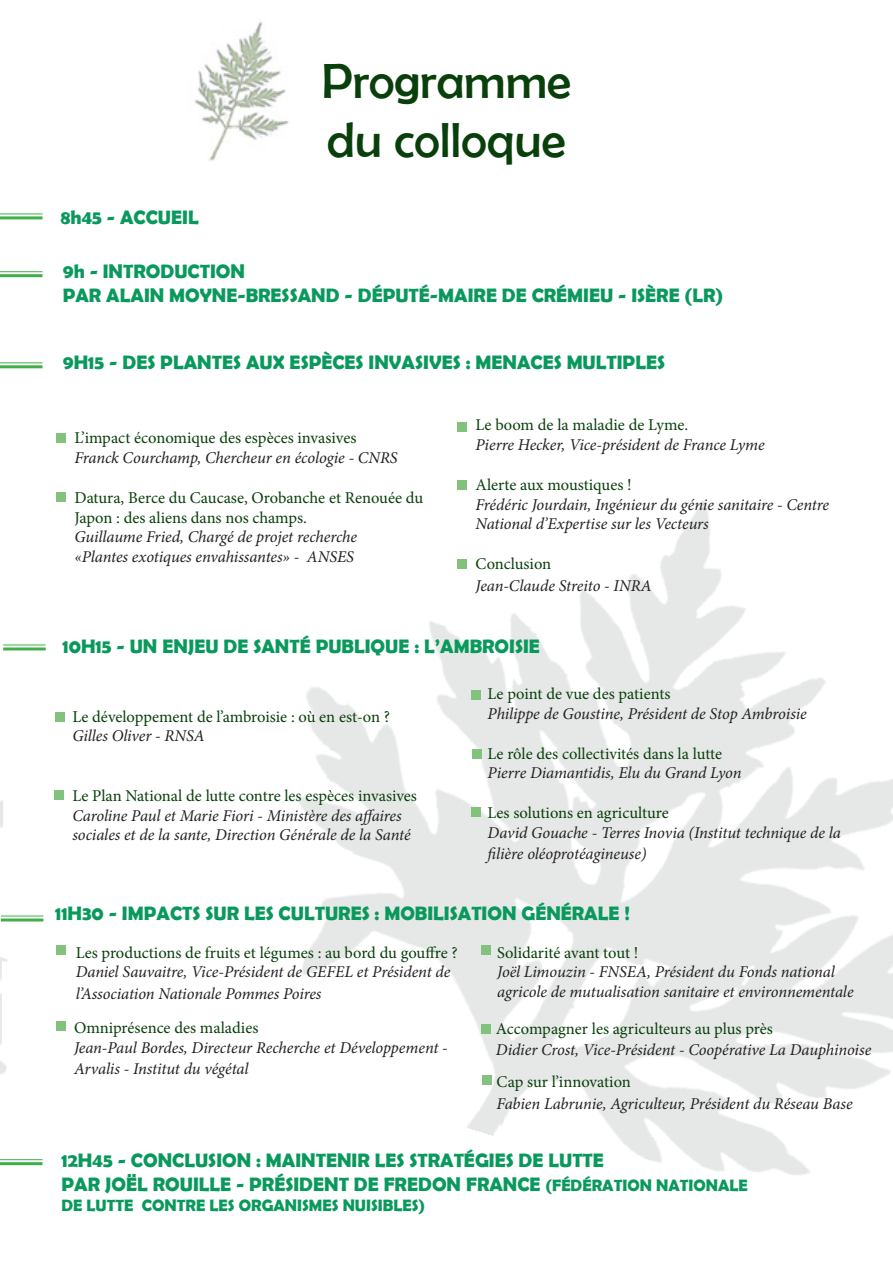
<style>
.page{position:relative;width:893px;height:1263px;background:#fff}
.page>*{position:absolute;margin:0;border:0;box-sizing:border-box;transform-origin:0 0}
.t1{font:49.5px "Berlin Sans FB";color:#093f0a}
.t2{font:700 19.5px "Berlin Sans FB Demi";color:#0a995d}
.t3{font:italic 16.5px/21.6px "Minion Pro";letter-spacing:-.01em;color:#231f20}
.t4{font:16.5px/19.8px "Minion Pro";color:#093f0a}
.t5{font:700 16.5px "Berlin Sans FB Demi";color:#0a995d}
.s1{font-size:16.5px}
</style>
<div class="page">
<img style="left:0;top:645px;width:65px;height:521px">
<div style="left:56px;top:434px;width:10px;height:9px;background:#83c27d"></div>
<div style="left:56px;top:492px;width:10px;height:10px;background:#83c27d"></div>
<div style="left:457px;top:422px;width:10px;height:9px;background:#83c27d"></div>
<div style="left:457px;top:480px;width:10px;height:10px;background:#83c27d"></div>
<div style="left:457px;top:559px;width:10px;height:9px;background:#83c27d"></div>
<div style="left:56px;top:945px;width:10px;height:10px;background:#83c27d"></div>
<div style="left:56px;top:1021px;width:10px;height:10px;background:#83c27d"></div>
<div style="left:481px;top:945px;width:9px;height:10px;background:#83c27d"></div>
<div style="left:481px;top:1024px;width:9px;height:10px;background:#83c27d"></div>
<div style="left:482px;top:1075px;width:10px;height:10px;background:#83c27d"></div>
<img style="left:194px;top:22px;width:95px;height:139px">
<div style="left:55px;top:712px;width:9px;height:10px;background:#83c27d"></div>
<div style="left:471px;top:690px;width:10px;height:10px;background:#83c27d"></div>
<div style="left:54px;top:790px;width:10px;height:10px;background:#83c27d"></div>
<div style="left:472px;top:749px;width:10px;height:10px;background:#83c27d"></div>
<div style="left:471px;top:807px;width:10px;height:10px;background:#83c27d"></div>
<hr style="left:0;top:213px;width:43px;height:1px;background:#40ae49">
<hr style="left:0;top:216px;width:43px;height:3px;background:#40ae49">
<hr style="left:0;top:271px;width:43px;height:1px;background:#40ae49">
<hr style="left:0;top:274px;width:43px;height:3px;background:#40ae49">
<hr style="left:0;top:362px;width:43px;height:1px;background:#40ae49">
<hr style="left:0;top:365px;width:43px;height:3px;background:#40ae49">
<hr style="left:3px;top:644px;width:43px;height:1px;background:#40ae49">
<hr style="left:3px;top:647px;width:43px;height:3px;background:#40ae49">
<hr style="left:1px;top:915px;width:42px;height:1px;background:#40ae49">
<hr style="left:1px;top:918px;width:42px;height:3px;background:#40ae49">
<hr style="left:0;top:1159px;width:43px;height:1px;background:#40ae49">
<hr style="left:0;top:1162px;width:43px;height:3px;background:#40ae49">
<div style="left:3px;top:748px;width:43px;height:156px;background:#fff"></div>
<div style="left:3px;top:962px;width:37px;height:98px;background:#fff"></div>
<p class="t2" style="left:61px;top:206px;width:139px">8h45 - ACCUEIL</p>
<p class="t1" style="left:322px;top:53px;width:251px">Programme</p>
<p class="t1" style="left:327px;top:113px;width:240px">du colloque</p>
<p class="t2" style="left:63px;top:260px;width:184px">9h - INTRODUCTION</p>
<p class="t2" style="left:63px;top:284px;width:662px">PAR ALAIN MOYNE-BRESSAND - DÉPUTÉ-MAIRE DE CRÉMIEU - ISÈRE (LR)</p>
<p class="t2" style="left:63px;top:351px;width:604px">9H15 - DES PLANTES AUX ESPÈCES INVASIVES : MENACES MULTIPLES</p>
<p class="t4" style="left:74px;top:428px;width:283px">L’impact économique des espèces invasives</p>
<p class="t3" style="left:74px;top:447px;width:325px">Franck Courchamp, Chercheur en écologie - CNRS</p>
<p class="t4" style="left:74px;top:488px;width:350px">Datura, Berce du Caucase, Orobanche et Renouée du<br>Japon : des aliens dans nos champs.</p>
<p class="t3" style="left:74px;top:526px;width:284px">Guillaume Fried, Chargé de projet recherche</p>
<p class="t3" style="left:74px;top:546px;width:281px">«Plantes exotiques envahissantes» - ANSES</p>
<p class="t4" style="left:476px;top:415px;width:214px">Le boom de la maladie de Lyme.</p>
<p class="t3" style="left:476px;top:434px;width:291px">Pierre Hecker, Vice-président de France Lyme</p>
<p class="t4" style="left:476px;top:475px;width:158px">Alerte aux moustiques !</p>
<p class="t3" style="left:476px;top:493px;width:355px">Frédéric Jourdain, Ingénieur du génie sanitaire - Centre</p>
<p class="t3" style="left:476px;top:513px;width:235px">National d’Expertise sur les Vecteurs</p>
<p class="t4" style="left:476px;top:554px;width:77px">Conclusion</p>
<p class="t3" style="left:476px;top:574px;width:178px">Jean-Claude Streito - INRA</p>
<p class="t2" style="left:62px;top:635px;width:479px">10H15 - UN ENJEU DE SANTÉ PUBLIQUE : L’AMBROISIE</p>
<p class="t4" style="left:72px;top:706px;width:319px">Le développement de l’ambroisie : où en est-on ?</p>
<p class="t3" style="left:72px;top:725px;width:134px">Gilles Oliver - RNSA</p>
<p class="t4" style="left:72px;top:786px;width:346px">Le Plan National de lutte contre les espèces invasives</p>
<p class="t3" style="left:72px;top:805px;width:340px;line-height:19.8px">Caroline Paul et Marie Fiori - Ministère des affaires sociales et de la sante, Direction Générale de la Santé</p>
<p class="t4" style="left:488px;top:684px;width:184px">Le point de vue des patients</p>
<p class="t3" style="left:488px;top:703px;width:321px">Philippe de Goustine, Président de Stop Ambroisie</p>
<p class="t4" style="left:488px;top:743px;width:236px">Le rôle des collectivités dans la lutte</p>
<p class="t3" style="left:488px;top:762px;width:255px">Pierre Diamantidis, Elu du Grand Lyon</p>
<p class="t4" style="left:488px;top:803px;width:183px">Les solutions en agriculture</p>
<p class="t3" style="left:488px;top:822px;width:355px">David Gouache - Terres Inovia (Institut technique de la filière oléoprotéagineuse)</p>
<p class="t2" style="left:55px;top:902px;width:576px">11H30 - IMPACTS SUR LES CULTURES : MOBILISATION GÉNÉRALE !</p>
<p class="t4" style="left:76px;top:942px;width:383px">Les productions de fruits et légumes : au bord du gouffre ?</p>
<p class="t3" style="left:76px;top:961px;width:376px">Daniel Sauvaitre, Vice-Président de GEFEL et Président de l’Association Nationale Pommes Poires</p>
<p class="t4" style="left:74px;top:1018px;width:186px">Omniprésence des maladies</p>
<p class="t3" style="left:74px;top:1037px;width:375px">Jean-Paul Bordes, Directeur Recherche et Développement -<br>Arvalis - Institut du végétal</p>
<p class="t4" style="left:497px;top:942px;width:143px">Solidarité avant tout !</p>
<p class="t3" style="left:497px;top:961px;width:339px">Joël Limouzin - FNSEA, Président du Fonds national</p>
<p class="t3" style="left:497px;top:981px;width:358px">agricole de mutualisation sanitaire et environnementale</p>
<p class="t4" style="left:496px;top:1018px;width:278px">Accompagner les agriculteurs au plus près</p>
<p class="t3" style="left:496px;top:1039px;width:377px">Didier Crost, Vice-Président - Coopérative La Dauphinoise</p>
<p class="t4" style="left:497px;top:1072px;width:136px">Cap sur l’innovation</p>
<p class="t3" style="left:497px;top:1093px;width:357px">Fabien Labrunie, Agriculteur, Président du Réseau Base</p>
<p class="t2" style="left:61px;top:1149px;width:544px">12H45 - CONCLUSION : MAINTENIR LES STRATÉGIES DE LUTTE</p>
<p class="t2" style="left:61px;top:1173px;width:688px">PAR JOËL ROUILLE - PRÉSIDENT DE FREDON FRANCE <span class="s1">(FÉDÉRATION NATIONALE</span></p>
<p class="t5" style="left:61px;top:1195px;width:365px">DE LUTTE CONTRE LES ORGANISMES NUISIBLES)</p>
</div>
